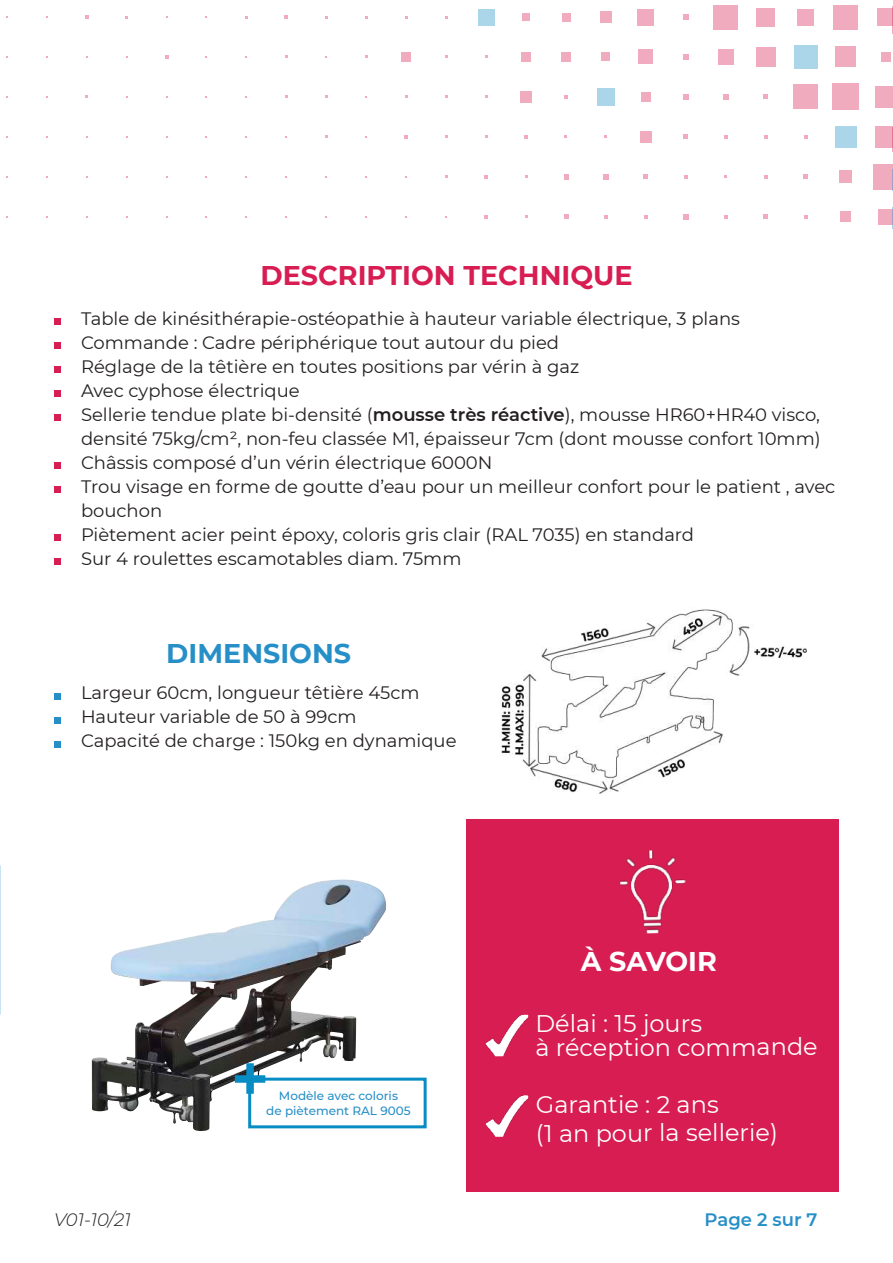
<style>
.page{position:relative;width:893px;height:1263px;background:#fff}
.page>*{position:absolute;margin:0;border:0;box-sizing:border-box;transform-origin:0 0}
.t1{font:700 27px "Montserrat";color:#d71d52}
.t2{font:700 27px "Montserrat";color:#278fc7}
.t3{font:700 27px "Montserrat";letter-spacing:-.005em;color:#fff}
.t4{font:24px/23.9px "Montserrat";letter-spacing:-.005em;color:#fff}
.t5{font:18px/24px "Montserrat";color:#231f20}
.t6{font:italic 300 18px "Montserrat";color:#231f20}
.t7{font:600 18px "Montserrat";color:#278fc7}
.t8{font:500 12px/15px "Montserrat";color:#278fc7;text-align:center}
.s1{font-weight:600}
</style>
<div class="page">
<div style="left:878px;top:209px;width:14px;height:16px;background:#f0abbf"></div>
<div style="left:873px;top:164px;width:19px;height:25px;background:#f0abbf"></div>
<div style="left:875px;top:126px;width:17px;height:21px;background:#f0abbf"></div>
<div style="left:875px;top:86px;width:17px;height:22px;background:#f0abbf"></div>
<div style="left:881px;top:52px;width:9px;height:10px;background:#f0abbf"></div>
<div style="left:877px;top:8px;width:15px;height:18px;background:#f0abbf"></div>
<div style="left:840px;top:212px;width:11px;height:10px;background:#f0abbf"></div>
<div style="left:839px;top:171px;width:13px;height:12px;background:#f0abbf"></div>
<div style="left:835px;top:126px;width:21px;height:22px;background:#abd5e9"></div>
<div style="left:832px;top:84px;width:27px;height:26px;background:#f0abbf"></div>
<div style="left:835px;top:47px;width:21px;height:20px;background:#f0abbf"></div>
<div style="left:833px;top:5px;width:25px;height:24px;background:#f0abbf"></div>
<svg style="left:804px;top:215px;width:4px;height:4px"></svg>
<svg style="left:803px;top:175px;width:5px;height:4px"></svg>
<svg style="left:804px;top:135px;width:4px;height:4px"></svg>
<div style="left:793px;top:84px;width:25px;height:25px;background:#f0abbf"></div>
<div style="left:794px;top:45px;width:23px;height:24px;background:#abd5e9"></div>
<div style="left:797px;top:9px;width:17px;height:16px;background:#f0abbf"></div>
<svg style="left:763px;top:214px;width:5px;height:5px"></svg>
<svg style="left:764px;top:175px;width:4px;height:4px"></svg>
<svg style="left:764px;top:135px;width:4px;height:4px"></svg>
<svg style="left:764px;top:95px;width:4px;height:4px"></svg>
<div style="left:756px;top:47px;width:20px;height:20px;background:#f0abbf"></div>
<div style="left:756px;top:8px;width:19px;height:18px;background:#f0abbf"></div>
<svg style="left:724px;top:215px;width:3px;height:4px"></svg>
<svg style="left:724px;top:135px;width:3px;height:4px"></svg>
<svg style="left:723px;top:94px;width:5px;height:6px"></svg>
<div style="left:718px;top:49px;width:15px;height:16px;background:#f0abbf"></div>
<div style="left:713px;top:5px;width:25px;height:24px;background:#f0abbf"></div>
<svg style="left:683px;top:214px;width:5px;height:5px"></svg>
<svg style="left:684px;top:175px;width:4px;height:4px"></svg>
<svg style="left:684px;top:135px;width:4px;height:4px"></svg>
<svg style="left:683px;top:94px;width:5px;height:6px"></svg>
<svg style="left:683px;top:54px;width:5px;height:5px"></svg>
<svg style="left:683px;top:14px;width:6px;height:6px"></svg>
<svg style="left:644px;top:215px;width:4px;height:4px"></svg>
<svg style="left:644px;top:175px;width:4px;height:4px"></svg>
<div style="left:640px;top:131px;width:11px;height:11px;background:#f0abbf"></div>
<div style="left:641px;top:92px;width:9px;height:9px;background:#f0abbf"></div>
<div style="left:639px;top:50px;width:14px;height:14px;background:#f0abbf"></div>
<div style="left:638px;top:9px;width:16px;height:16px;background:#f0abbf"></div>
<svg style="left:604px;top:215px;width:4px;height:4px"></svg>
<svg style="left:603px;top:174px;width:6px;height:5px"></svg>
<div style="left:597px;top:88px;width:18px;height:18px;background:#abd5e9"></div>
<div style="left:602px;top:53px;width:8px;height:8px;background:#f0abbf"></div>
<div style="left:600px;top:11px;width:11px;height:12px;background:#f0abbf"></div>
<svg style="left:564px;top:214px;width:4px;height:5px"></svg>
<svg style="left:564px;top:174px;width:4px;height:5px"></svg>
<svg style="left:564px;top:95px;width:4px;height:4px"></svg>
<div style="left:561px;top:52px;width:9px;height:9px;background:#f0abbf"></div>
<div style="left:562px;top:13px;width:8px;height:8px;background:#f0abbf"></div>
<svg style="left:524px;top:135px;width:4px;height:3px"></svg>
<div style="left:520px;top:91px;width:12px;height:11px;background:#f0abbf"></div>
<div style="left:521px;top:52px;width:10px;height:10px;background:#f0abbf"></div>
<div style="left:522px;top:13px;width:8px;height:8px;background:#f0abbf"></div>
<svg style="left:484px;top:215px;width:4px;height:4px"></svg>
<svg style="left:484px;top:175px;width:4px;height:3px"></svg>
<div style="left:478px;top:9px;width:16px;height:16px;background:#abd5e9"></div>
<svg style="left:404px;top:135px;width:4px;height:4px"></svg>
<div style="left:401px;top:52px;width:10px;height:10px;background:#f0abbf"></div>
<svg style="left:285px;top:15px;width:3px;height:4px"></svg>
<svg style="left:165px;top:55px;width:3px;height:4px"></svg>
<svg style="left:85px;top:15px;width:3px;height:4px"></svg>
<svg style="left:54px;top:693px;width:6px;height:6px"></svg>
<svg style="left:54px;top:717px;width:6px;height:6px"></svg>
<svg style="left:54px;top:741px;width:6px;height:6px"></svg>
<div style="left:54px;top:318px;width:6px;height:7px;background:#d71d52"></div>
<div style="left:54px;top:342px;width:6px;height:7px;background:#d71d52"></div>
<div style="left:54px;top:366px;width:6px;height:7px;background:#d71d52"></div>
<div style="left:54px;top:390px;width:6px;height:7px;background:#d71d52"></div>
<div style="left:54px;top:414px;width:6px;height:7px;background:#d71d52"></div>
<div style="left:54px;top:462px;width:6px;height:7px;background:#d71d52"></div>
<div style="left:54px;top:486px;width:6px;height:7px;background:#d71d52"></div>
<div style="left:54px;top:534px;width:6px;height:7px;background:#d71d52"></div>
<div style="left:54px;top:558px;width:6px;height:7px;background:#d71d52"></div>
<div style="left:467px;top:820px;width:372px;height:372px;background:#d71d52"></div>
<img style="left:485px;top:1015px;width:43px;height:41px">
<img style="left:485px;top:1095px;width:43px;height:42px">
<img style="left:620px;top:850px;width:66px;height:84px">
<img style="left:500px;top:609px;width:306px;height:185px">
<svg style="left:892px;top:208px;width:1px;height:21px"></svg>
<svg style="left:892px;top:169px;width:1px;height:22px"></svg>
<svg style="left:892px;top:127px;width:1px;height:25px"></svg>
<svg style="left:892px;top:6px;width:1px;height:28px"></svg>
<img style="left:92px;top:881px;width:229px;height:243px">
<div style="left:248px;top:1078px;width:179px;height:50px;background:#fff;border:3px solid #088cc4"></div>
<div style="left:246px;top:1063px;width:8px;height:31px;background:#088cc4"></div>
<div style="left:235px;top:1075px;width:30px;height:8px;background:#088cc4"></div>
<h1 class="t1" style="left:260px;top:256px;width:374px">DESCRIPTION TECHNIQUE</h1>
<p class="t5" style="left:81px;top:306px;width:756px">Table de kinésithérapie-ostéopathie à hauteur variable électrique, 3 plans Commande : Cadre périphérique tout autour du pied<br>Réglage de la têtière en toutes positions par vérin à gaz<br>Avec cyphose électrique<br>Sellerie tendue plate bi-densité (<span class="s1">mousse très réactive</span>), mousse HR60+HR40 visco, densité 75kg/cm², non-feu classée M1, épaisseur 7cm (dont mousse confort 10mm)<br>Châssis composé d’un vérin électrique 6000N<br>Trou visage en forme de goutte d’eau pour un meilleur confort pour le patient , avec bouchon<br>Piètement acier peint époxy, coloris gris clair (RAL 7035) en standard<br>Sur 4 roulettes escamotables diam. 75mm</p>
<h1 class="t2" style="left:166px;top:633px;width:186px">DIMENSIONS</h1>
<p class="t5" style="left:81px;top:680px;width:377px">Largeur 60cm, longueur têtière 45cm<br>Hauteur variable de 50 à 99cm<br>Capacité de charge : 150kg en dynamique</p>
<p class="t8" style="left:266px;top:1088px;width:146px">Modèle avec coloris<br>de piètement RAL 9005</p>
<h1 class="t3" style="left:581px;top:942px;width:138px">À SAVOIR</h1>
<h2 class="t4" style="left:535px;top:1011px;width:284px">Délai : 15 jours<br>à réception commande</h2>
<h2 class="t4" style="left:536px;top:1089px;width:244px;line-height:28.3px">Garantie : 2 ans<br>(1 an pour la sellerie)</h2>
<p class="t6" style="left:54px;top:1208px;width:78px">V01-10/21</p>
<p class="t7" style="left:705px;top:1207px;width:114px">Page 2 sur 7</p>
</div>
